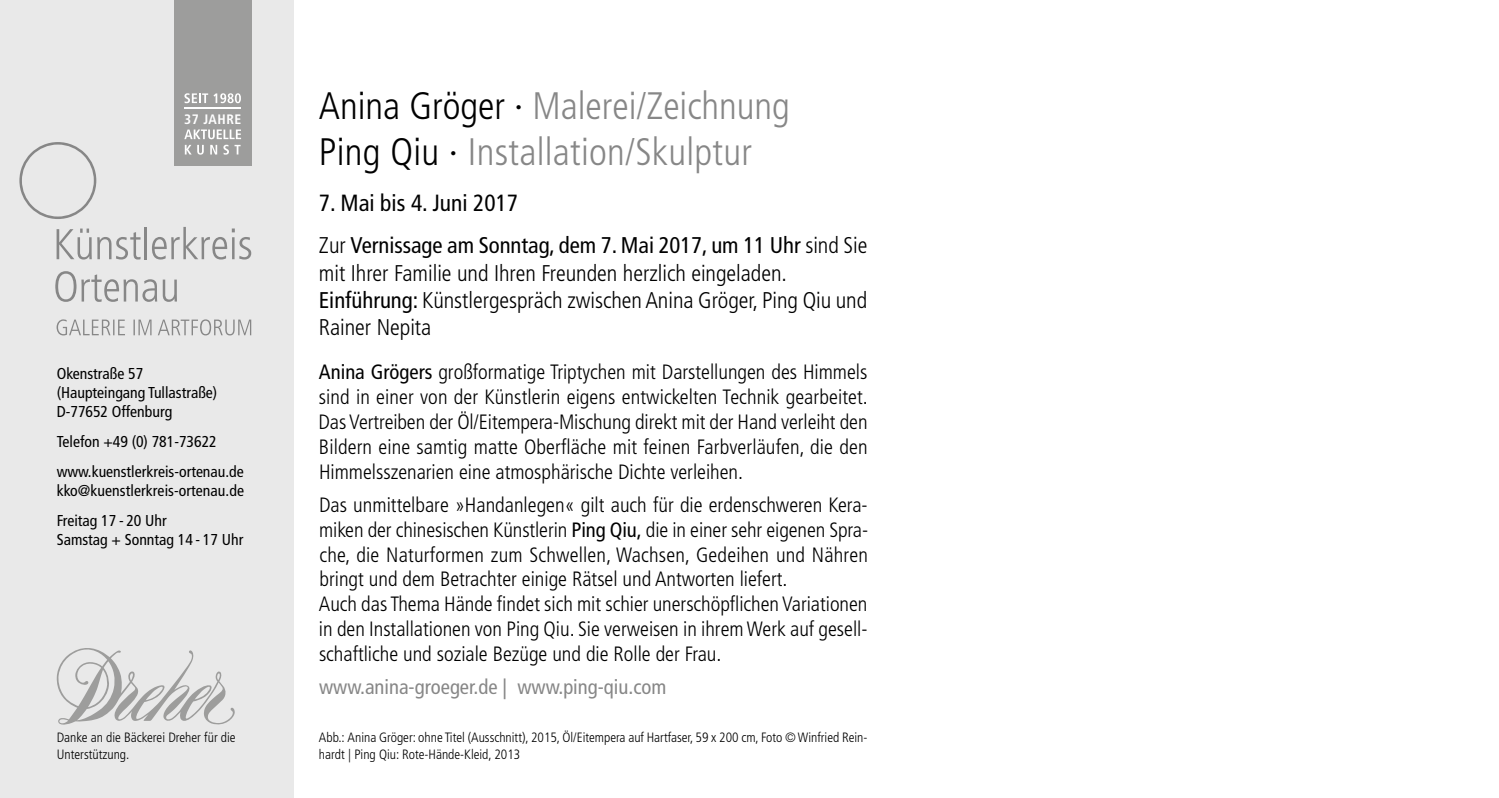
<style>
.page{position:relative;width:1499px;height:798px;background:#fff}
.page>*{position:absolute;margin:0;border:0;box-sizing:border-box;transform-origin:0 0}
.t1{font:300 condensed 38.25px/45.9px "Frutiger";color:#878787}
.t2{font:condensed 23.4px "Frutiger";color:#000}
.t3{font:300 condensed 22.72px/27.2px "Frutiger";color:#000}
.t4{font:300 condensed 20.7px/24.8px "Frutiger";color:#000;text-align:justify}
.t5{font:condensed 20.7px "Frutiger";color:#878787}
.t6{font:condensed 15.75px/18.9px "Frutiger";color:#000}
.t7{font:700 condensed 13.72px "Frutiger";color:#fff}
.t8{font:300 condensed 13.5px/16.2px "Frutiger";color:#000}
.s1{color:#000}
.s2{font-weight:400}
</style>
<div class="page">
<div style="left:0;top:0;width:293px;height:797px;background:#e9e9e9"></div>
<svg style="left:57px;top:228px;width:84px;height:31px"></svg>
<hr style="left:145px;top:227px;width:2px;height:32px;background:#878787">
<svg style="left:152px;top:227px;width:99px;height:32px"></svg>
<svg style="left:55px;top:271px;width:102px;height:31px"></svg>
<svg style="left:163px;top:279px;width:14px;height:23px"></svg>
<svg style="left:57px;top:319px;width:194px;height:16px"></svg>
<svg style="left:19px;top:142px;width:77px;height:77px"></svg>
<div style="left:174px;top:0;width:78px;height:166px;background:#9d9d9c"></div>
<hr style="left:185px;top:108px;width:56px;height:1px;background:#fff">
<svg style="left:184px;top:93px;width:53px;height:10px"></svg>
<svg style="left:235px;top:93px;width:6px;height:10px"></svg>
<svg style="left:184px;top:129px;width:57px;height:10px"></svg>
<svg style="left:185px;top:145px;width:19px;height:10px"></svg>
<svg style="left:210px;top:145px;width:7px;height:9px"></svg>
<svg style="left:223px;top:145px;width:18px;height:10px"></svg>
<svg style="left:57px;top:648px;width:178px;height:76px"></svg>
<p class="t7" style="left:184px;top:111px;width:59px">37 JAHRE</p>
<p class="t6" style="left:57px;top:364px;width:162px">Okenstraße 57 (Haupteingang Tullastraße)<br>D-77652 Offenburg</p>
<p class="t6" style="left:57px;top:426px;width:188px;line-height:29.9px">Telefon +49 (0) 781-73622 www.kuenstlerkreis-ortenau.de</p>
<p class="t6" style="left:57px;top:475px;width:189px;line-height:29.9px">kko@kuenstlerkreis-ortenau.de<br>Freitag 17 - 20 Uhr</p>
<p class="t6" style="left:57px;top:529px;width:188px">Samstag + Sonntag 14 - 17 Uhr</p>
<p class="t8" style="left:57px;top:729px;width:180px">Danke an die Bäckerei Dreher für die<br>Unterstützung.</p>
<h1 class="t1" style="left:319px;top:84px;width:472px"><span class="s1">Anina Gröger ·</span> Malerei/Zeichnung<br><span class="s1">Ping Qiu ·</span> Installation/Skulptur</h1>
<p class="t2" style="left:319px;top:189px;width:201px">7. Mai bis 4. Juni 2017</p>
<p class="t3" style="left:319px;top:232px;width:550px">Zur <span class="s2">Vernissage am Sonntag, dem 7. Mai 2017, um 11 Uhr</span> sind Sie mit Ihrer Familie und Ihren Freunden herzlich eingeladen.<br><span class="s2">Einführung:</span> Künstlergespräch zwischen Anina Gröger, Ping Qiu und Rainer Nepita</p>
<p class="t4" style="left:319px;top:360px;width:551px"><span class="s2">Anina Grögers</span> großformatige Triptychen mit Darstellungen des Himmels sind in einer von der Künstlerin eigens entwickelten Technik gearbeitet.<br>Das Vertreiben der Öl/Eitempera-Mischung direkt mit der Hand verleiht den Bildern eine samtig matte Oberfläche mit feinen Farbverläufen, die den Himmelsszenarien eine atmosphärische Dichte verleihen.</p>
<p class="t4" style="left:319px;top:492px;width:551px;text-align:left">Das unmittelbare »Handanlegen« gilt auch für die erdenschweren Kera&shy;miken der chinesischen Künstlerin <span class="s2">Ping Qiu,</span> die in einer sehr eigenen Spra&shy;che, die Naturformen zum Schwellen, Wachsen, Gedeihen und Nähren bringt und dem Betrachter einige Rätsel und Antworten liefert.<br>Auch das Thema Hände findet sich mit schier unerschöpflichen Variationen in den Installationen von Ping Qiu. Sie verweisen in ihremWerk auf gesell&shy;schaftliche und soziale Bezüge und die Rolle der Frau.</p>
<p class="t5" style="left:319px;top:674px;width:349px">www.anina-groeger.de | www.ping-qiu.com</p>
<p class="t8" style="left:319px;top:729px;width:550px">Abb.: Anina Gröger: ohne Titel (Ausschnitt), 2015, Öl/Eitempera auf Hartfaser, 59 x 200 cm, Foto © Winfried Rein&shy;hardt | Ping Qiu: Rote-Hände-Kleid, 2013</p>
</div>
